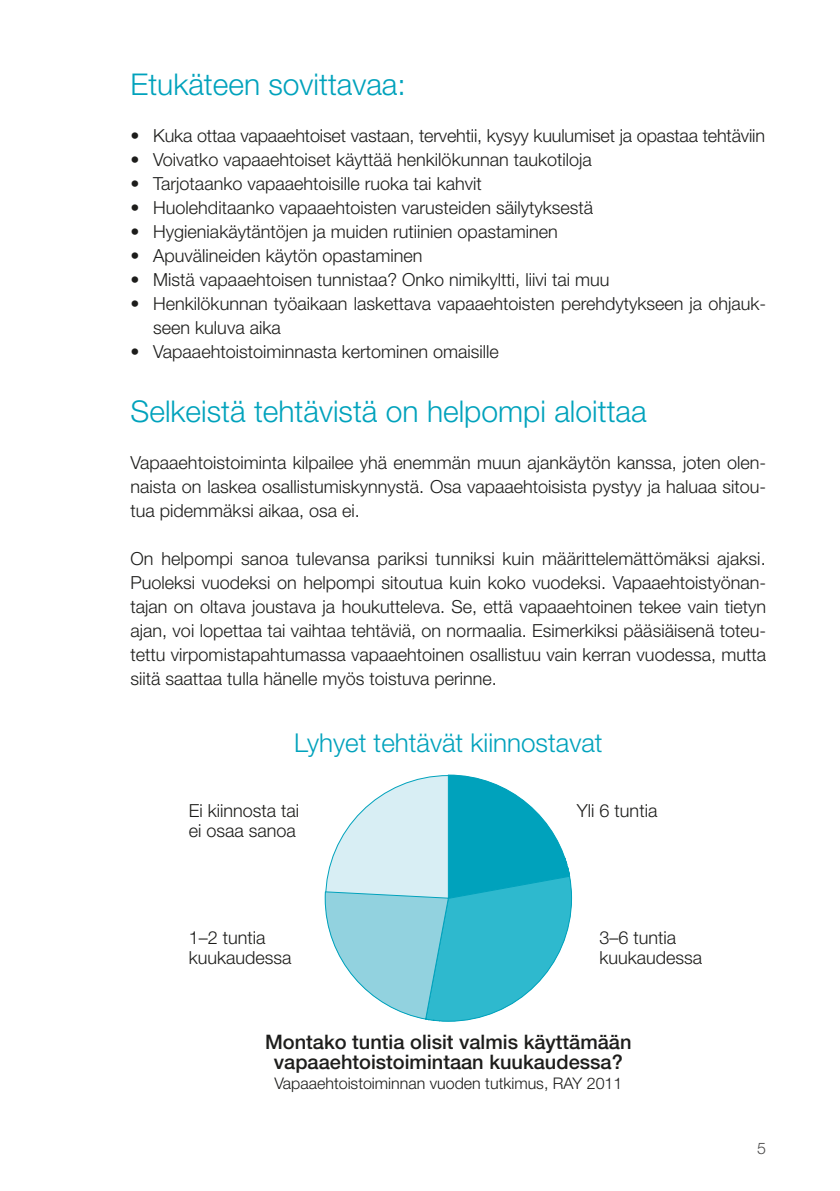
<style>
.page{position:relative;width:840px;height:1191px;background:#fff}
.page>*{position:absolute;margin:0;border:0;box-sizing:border-box;transform-origin:0 0}
.t1{font:300 30px "Helvetica Neue LT Std";color:#00a2bc}
.t2{font:300 26px "Helvetica Neue LT Std";color:#00a2bc}
.t3{font:500 20px/20px "Helvetica Neue LT Std";color:#1d1d1b;text-align:center}
.t4{font:300 18px/24px "Helvetica Neue LT Std";color:#1d1d1b}
.t5{font:300 16px "Helvetica Neue LT Std";color:#1d1d1b}
.t6{font:300 16px "Helvetica Neue LT Std";color:#4d4c4c}
</style>
<div class="page">
<svg style="left:324px;top:774px;width:248px;height:248px"></svg>
<h1 class="t1" style="left:130px;top:66px;width:277px">Etukäteen sovittavaa:</h1>
<p class="t4" style="left:130px;top:123px;width:635px">• Kuka ottaa vapaaehtoiset vastaan, tervehtii, kysyy kuulumiset ja opastaa tehtäviin</p>
<p class="t4" style="left:130px;top:147px;width:462px">• Voivatko vapaaehtoiset käyttää henkilökunnan taukotiloja</p>
<p class="t4" style="left:130px;top:171px;width:352px">• Tarjotaanko vapaaehtoisille ruoka tai kahvit</p>
<p class="t4" style="left:130px;top:195px;width:464px">• Huolehditaanko vapaaehtoisten varusteiden säilytyksestä</p>
<p class="t4" style="left:130px;top:219px;width:428px">• Hygieniakäytäntöjen ja muiden rutiinien opastaminen</p>
<p class="t4" style="left:130px;top:243px;width:293px">• Apuvälineiden käytön opastaminen</p>
<p class="t4" style="left:130px;top:267px;width:480px">• Mistä vapaaehtoisen tunnistaa? Onko nimikyltti, liivi tai muu</p>
<p class="t4" style="left:153px;top:291px;width:614px;text-indent:-23px">• Henkilökunnan työaikaan laskettava vapaaehtoisten perehdytykseen ja ohjauk&shy;seen kuluva aika</p>
<p class="t4" style="left:130px;top:339px;width:370px">• Vapaaehtoistoiminnasta kertominen omaisille</p>
<h1 class="t1" style="left:130px;top:393px;width:517px">Selkeistä tehtävistä on helpompi aloittaa</h1>
<p class="t4" style="left:130px;top:450px;width:637px;text-align:justify">Vapaaehtoistoiminta kilpailee yhä enemmän muun ajankäytön kanssa, joten olen&shy;naista on laskea osallistumiskynnystä. Osa vapaaehtoisista pystyy ja haluaa sitou&shy;tua pidemmäksi aikaa, osa ei.</p>
<p class="t4" style="left:130px;top:546px;width:636px;text-align:justify">On helpompi sanoa tulevansa pariksi tunniksi kuin määrittelemättömäksi ajaksi.<br>Puoleksi vuodeksi on helpompi sitoutua kuin koko vuodeksi. Vapaaehtoistyönan&shy;tajan on oltava joustava ja houkutteleva. Se, että vapaaehtoinen tekee vain tietyn ajan, voi lopettaa tai vaihtaa tehtäviä, on normaalia. Esimerkiksi pääsiäisenä toteu&shy;tettu virpomistapahtumassa vapaaehtoinen osallistuu vain kerran vuodessa, mutta siitä saattaa tulla hänelle myös toistuva perinne.</p>
<h2 class="t2" style="left:294px;top:726px;width:310px">Lyhyet tehtävät kiinnostavat</h2>
<p class="t4" style="left:189px;top:800px;width:112px;line-height:20px">Ei kiinnosta tai ei osaa sanoa</p>
<p class="t4" style="left:576px;top:798px;width:82px">Yli 6 tuntia</p>
<p class="t4" style="left:189px;top:927px;width:104px;line-height:20px">1–2 tuntia kuukaudessa</p>
<p class="t4" style="left:599px;top:927px;width:104px;line-height:20px">3–6 tuntia kuukaudessa</p>
<p class="t3" style="left:265px;top:1031px;width:368px">Montako tuntia olisit valmis käyttämään vapaaehtoistoimintaan kuukaudessa?</p>
<p class="t5" style="left:274px;top:1073px;width:349px">Vapaaehtoistoiminnan vuoden tutkimus, RAY 2011</p>
<p class="t6" style="left:756px;top:1138px;width:10px">5</p>
</div>
